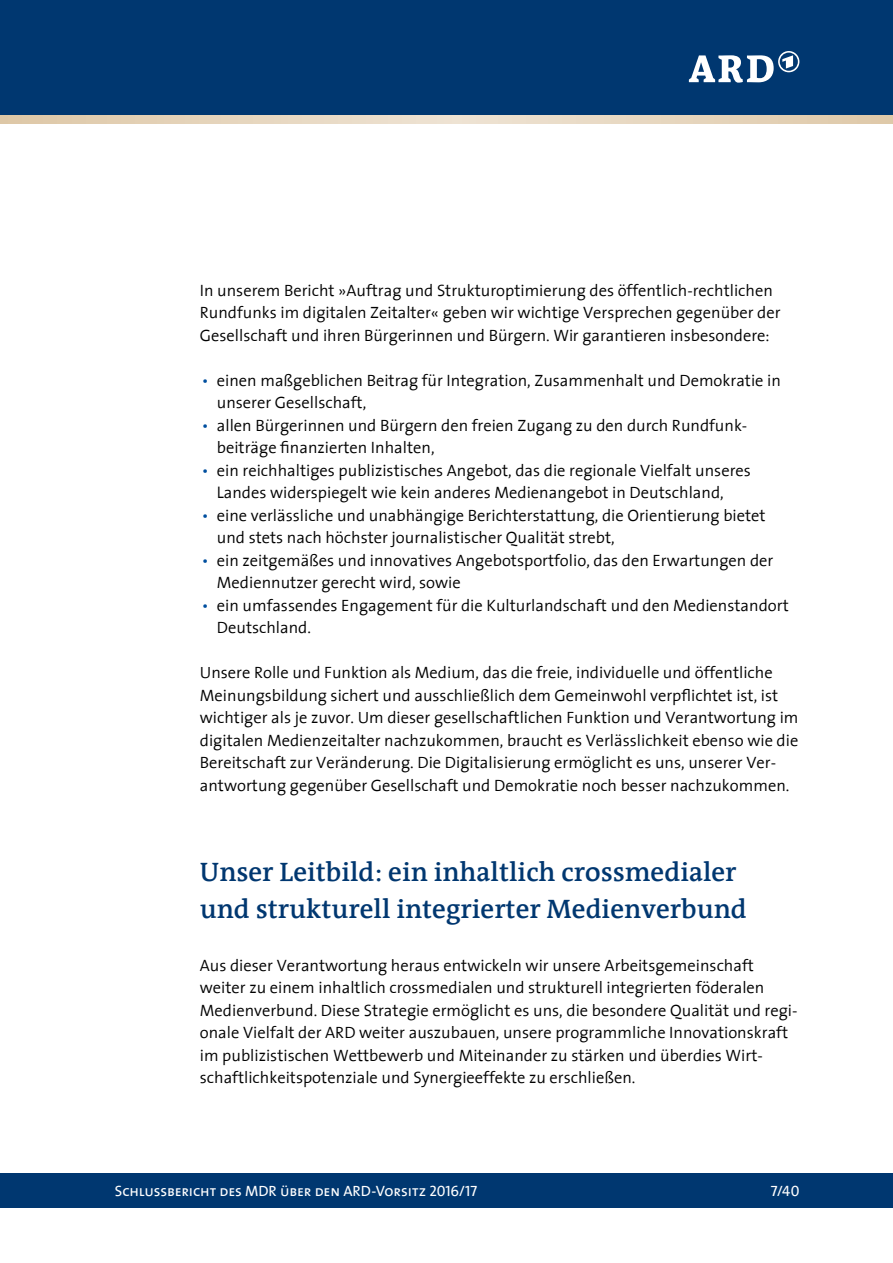
<style>
.page{position:relative;width:893px;height:1263px;background:#fff}
.page>*{position:absolute;margin:0;border:0;box-sizing:border-box;transform-origin:0 0}
.t1{font:600 27px/37.5px "The Antiqua B6";color:#003770}
.t2{font:300 16.5px/22.5px "The Sans 4";color:#000}
.t3{font:15px "The Sans 5 Regular Caps";letter-spacing:-.01em;color:#fff}
.s1{color:#004f9f}
</style>
<div class="page">
<div style="left:0;top:1174px;width:893px;height:34px;background:#003770"></div>
<svg style="left:1px;top:115px;width:892px;height:8px;background:#e5d5bd"></svg>
<div style="left:0;top:0;width:893px;height:115px;background:#003770"></div>
<svg style="left:689px;top:51px;width:110px;height:32px"></svg>
<p class="t2" style="left:200px;top:278px;width:582px">In unserem Bericht »Auftrag und Strukturoptimierung des öffentlich-rechtlichen<br>Rundfunks im digitalen Zeitalter« geben wir wichtige Versprechen gegenüber der<br>Gesellschaft und ihren Bürgerinnen und Bürgern. Wir garantieren insbesondere:</p>
<p class="t2" style="left:217px;top:368px;width:566px;text-indent:-15px"><span class="s1">•</span> einen maßgeblichen Beitrag für Integration, Zusammenhalt und Demokratie in unserer Gesellschaft,</p>
<p class="t2" style="left:217px;top:413px;width:530px;text-indent:-15px"><span class="s1">•</span> allen Bürgerinnen und Bürgern den freien Zugang zu den durch Rundfunk&shy;beiträge finanzierten Inhalten,</p>
<p class="t2" style="left:217px;top:458px;width:535px;text-indent:-15px"><span class="s1">•</span> ein reichhaltiges publizistisches Angebot, das die regionale Vielfalt unseres<br>Landes widerspiegelt wie kein anderes Medienangebot in Deutschland,</p>
<p class="t2" style="left:217px;top:503px;width:550px;text-indent:-15px"><span class="s1">•</span> eine verlässliche und unabhängige Berichterstattung, die Orientierung bietet und stets nach höchster journalistischer Qualität strebt,</p>
<p class="t2" style="left:217px;top:548px;width:558px;text-indent:-15px"><span class="s1">•</span> ein zeitgemäßes und innovatives Angebotsportfolio, das den Erwartungen der<br>Mediennutzer gerecht wird, sowie</p>
<p class="t2" style="left:217px;top:593px;width:573px;text-indent:-15px"><span class="s1">•</span> ein umfassendes Engagement für die Kulturlandschaft und den Medienstandort<br>Deutschland.</p>
<p class="t2" style="left:200px;top:661px;width:600px">Unsere Rolle und Funktion als Medium, das die freie, individuelle und öffentliche Meinungsbildung sichert und ausschließlich dem Gemeinwohl verpflichtet ist, ist wichtiger als je zuvor. Um dieser gesellschaftlichen Funktion und Verantwortung im digitalen Medienzeitalter nachzukommen, braucht es Verlässlichkeit ebenso wie die Bereitschaft zur Veränderung. Die Digitalisierung ermöglicht es uns, unserer Ver&shy;antwortung gegenüber Gesellschaft und Demokratie noch besser nachzukommen.</p>
<h1 class="t1" style="left:200px;top:854px;width:548px">Unser Leitbild: ein inhaltlich crossmedialer und strukturell integrierter Medienverbund</h1>
<p class="t2" style="left:200px;top:953px;width:599px">Aus dieser Verantwortung heraus entwickeln wir unsere Arbeitsgemeinschaft weiter zu einem inhaltlich crossmedialen und strukturell integrierten föderalen Medienverbund. Diese Strategie ermöglicht es uns, die besondere Qualität und regi&shy;onale Vielfalt der ARD weiter auszubauen, unsere programmliche Innovationskraft im publizistischen Wettbewerb und Miteinander zu stärken und überdies Wirt&shy;schaftlichkeitspotenziale und Synergieeffekte zu erschließen.</p>
<p class="t3" style="left:115px;top:1179px;width:364px">Schlussbericht des MDR über den ARD-Vorsitz 2016/17</p>
<p class="t3" style="left:771px;top:1179px;width:30px">7/40</p>
</div>
